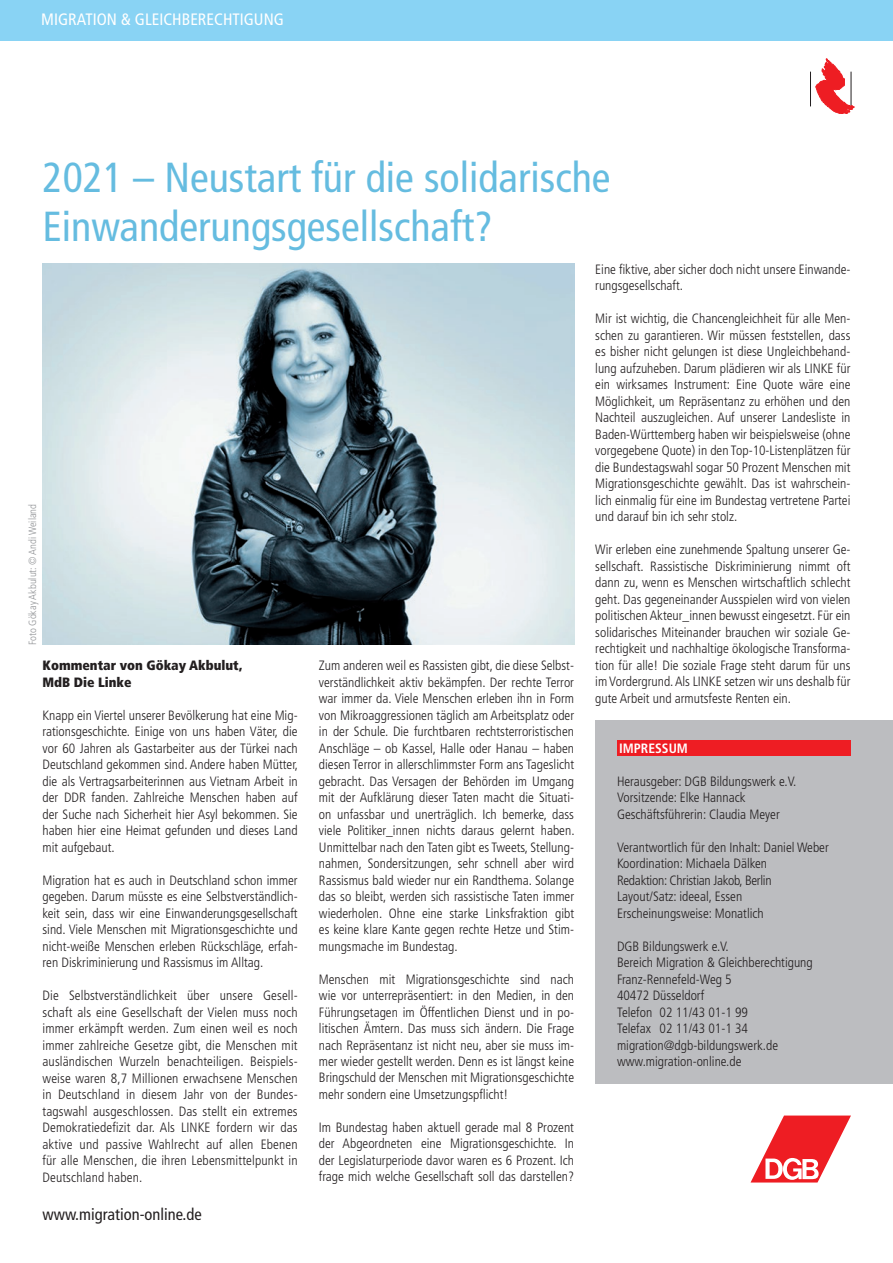
<style>
.page{position:relative;width:893px;height:1263px;background:#fff}
.page>*{position:absolute;margin:0;border:0;box-sizing:border-box;transform-origin:0 0}
.t1{font:condensed 42px/49.5px "Frutiger";color:#65bce0}
.t2{font:condensed 16.5px "Frutiger";color:#fff}
.t3{font:condensed 16.5px "Frutiger";color:#231f20}
.t4{font:300 condensed 13.5px/16.5px "Frutiger";color:#231f20;text-align:justify}
.t5{font:900 condensed 13.5px/16.5px "Frutiger";color:#231f20}
.t6{font:700 condensed 13.5px "Frutiger";color:#fff}
.t7{font:300 condensed 10.5px "Frutiger";color:#939598}
</style>
<div class="page">
<div style="left:0;top:0;width:893px;height:28px;background:#89d3f4"></div>
<div style="left:0;top:13px;width:893px;height:28px;background:#89d3f4"></div>
<hr style="left:810px;top:72px;width:1px;height:34px;background:#231f20">
<svg style="left:816px;top:59px;width:38px;height:55px"></svg>
<img style="left:43px;top:263px;width:531px;height:381px">
<div style="left:595px;top:720px;width:298px;height:364px;background:#bcbdc0"></div>
<div style="left:617px;top:740px;width:234px;height:15px;background:#ee1d23"></div>
<svg style="left:751px;top:1115px;width:100px;height:67px"></svg>
<p class="t2" style="left:41px;top:10px;width:244px">MIGRATION &amp; GLEICHBERECHTIGUNG</p>
<h1 class="t1" style="left:43px;top:153px;width:570px">2021 – Neustart für die solidarische<br>Einwanderungsgesellschaft?</h1>
<p class="t7" style="left:27px;top:645px;width:142px;rotate:-90deg">Foto Gökay Akbulut: © Andi Weiland</p>
<p class="t5" style="left:43px;top:657px;width:201px">Kommentar von Gökay Akbulut,<br>MdB Die Linke</p>
<p class="t4" style="left:43px;top:707px;width:257px">Knapp ein Viertel unserer Bevölkerung hat eine Mig&shy;rationsgeschichte. Einige von uns haben Väter, die vor 60 Jahren als Gastarbeiter aus der Türkei nach Deutschland gekommen sind. Andere haben Mütter, die als Vertragsarbeiterinnen aus Vietnam Arbeit in der DDR fanden. Zahlreiche Menschen haben auf der Suche nach Sicherheit hier Asyl bekommen. Sie haben hier eine Heimat gefunden und dieses Land mit aufgebaut.</p>
<p class="t4" style="left:43px;top:872px;width:257px">Migration hat es auch in Deutschland schon immer gegeben. Darum müsste es eine Selbstverständlich&shy;keit sein, dass wir eine Einwanderungsgesellschaft sind. Viele Menschen mit Migrationsgeschichte und nicht-weiße Menschen erleben Rückschläge, erfah&shy;ren Diskriminierung und Rassismus im Alltag.</p>
<p class="t4" style="left:43px;top:987px;width:257px">Die Selbstverständlichkeit über unsere Gesell&shy;schaft als eine Gesellschaft der Vielen muss noch immer erkämpft werden. Zum einen weil es noch immer zahlreiche Gesetze gibt, die Menschen mit ausländischen Wurzeln benachteiligen. Beispiels&shy;weise waren 8,7 Millionen erwachsene Menschen in Deutschland in diesem Jahr von der Bundes&shy;tagswahl ausgeschlossen. Das stellt ein extremes Demokratiedefizit dar. Als LINKE fordern wir das aktive und passive Wahlrecht auf allen Ebenen für alle Menschen, die ihren Lebensmittelpunkt in Deutschland haben.</p>
<p class="t3" style="left:43px;top:1205px;width:161px">www.migration-online.de</p>
<p class="t4" style="left:319px;top:657px;width:257px">Zum anderen weil es Rassisten gibt, die diese Selbst&shy;verständlichkeit aktiv bekämpfen. Der rechte Terror war immer da. Viele Menschen erleben ihn in Form von Mikroaggressionen täglich am Arbeitsplatz oder in der Schule. Die furchtbaren rechtsterroristischen Anschläge – ob Kassel, Halle oder Hanau – haben diesen Terror in allerschlimmster Form ans Tageslicht gebracht. Das Versagen der Behörden im Umgang mit der Aufklärung dieser Taten macht die Situati&shy;on unfassbar und unerträglich. Ich bemerke, dass viele Politiker_innen nichts daraus gelernt haben.<br>Unmittelbar nach den Taten gibt es Tweets, Stellung&shy;nahmen, Sondersitzungen, sehr schnell aber wird Rassismus bald wieder nur ein Randthema. Solange das so bleibt, werden sich rassistische Taten immer wiederholen. Ohne eine starke Linksfraktion gibt es keine klare Kante gegen rechte Hetze und Stim&shy;mungsmache im Bundestag.</p>
<p class="t4" style="left:319px;top:971px;width:257px">Menschen mit Migrationsgeschichte sind nach wie vor unterrepräsentiert: in den Medien, in den Führungsetagen im Öffentlichen Dienst und in po&shy;litischen Ämtern. Das muss sich ändern. Die Frage nach Repräsentanz ist nicht neu, aber sie muss im&shy;mer wieder gestellt werden. Denn es ist längst keine Bringschuld der Menschen mit Migrationsgeschichte mehr sondern eine Umsetzungspflicht!</p>
<p class="t4" style="left:319px;top:1119px;width:257px">Im Bundestag haben aktuell gerade mal 8 Prozent der Abgeordneten eine Migrationsgeschichte. In der Legislaturperiode davor waren es 6 Prozent. Ich frage mich welche Gesellschaft soll das darstellen?</p>
<p class="t4" style="left:595px;top:261px;width:257px">Eine fiktive, aber sicher doch nicht unsere Einwande&shy;rungsgesellschaft.</p>
<p class="t4" style="left:595px;top:311px;width:257px">Mir ist wichtig, die Chancengleichheit für alle Men&shy;schen zu garantieren. Wir müssen feststellen, dass es bisher nicht gelungen ist diese Ungleichbehand&shy;lung aufzuheben. Darum plädieren wir als LINKE für ein wirksames Instrument: Eine Quote wäre eine Möglichkeit, um Repräsentanz zu erhöhen und den Nachteil auszugleichen. Auf unserer Landesliste in Baden-Württemberg haben wir beispielsweise (ohne vorgegebene Quote) in den Top-10-Listenplätzen für die Bundestagswahl sogar 50 Prozent Menschen mit Migrationsgeschichte gewählt. Das ist wahrschein&shy;lich einmalig für eine im Bundestag vertretene Partei und darauf bin ich sehr stolz.</p>
<p class="t4" style="left:595px;top:542px;width:257px">Wir erleben eine zunehmende Spaltung unserer Ge&shy;sellschaft. Rassistische Diskriminierung nimmt oft dann zu, wenn es Menschen wirtschaftlich schlecht geht. Das gegeneinander Ausspielen wird von vielen politischen Akteur_innen bewusst eingesetzt. Für ein solidarisches Miteinander brauchen wir soziale Ge&shy;rechtigkeit und nachhaltige ökologische Transforma&shy;tion für alle! Die soziale Frage steht darum für uns im Vordergrund. Als LINKE setzen wir uns deshalb für gute Arbeit und armutsfeste Renten ein.</p>
<p class="t6" style="left:619px;top:740px;width:13px">IMPRESSUM</p>
<p class="t4" style="left:617px;top:773px;width:181px;text-align:left">Herausgeber: DGB Bildungswerk e.V.<br>Vorsitzende: Elke Hannack<br>Geschäftsführerin: Claudia Meyer</p>
<p class="t4" style="left:617px;top:839px;width:213px;text-align:left">Verantwortlich für den Inhalt: Daniel Weber Koordination: Michaela Dälken<br>Redaktion: Christian Jakob, Berlin Layout/Satz: ideeal, Essen Erscheinungsweise: Monatlich</p>
<p class="t4" style="left:617px;top:938px;width:197px;text-align:left">DGB Bildungswerk e.V.<br>Bereich Migration &amp; Gleichberechtigung<br>Franz-Rennefeld-Weg 5<br>40472 Düsseldorf<br>Telefon 02 11/43 01-1 99<br>Telefax 02 11/43 01-1 34 migration@dgb-bildungswerk.de www.migration-online.de</p>
</div>
